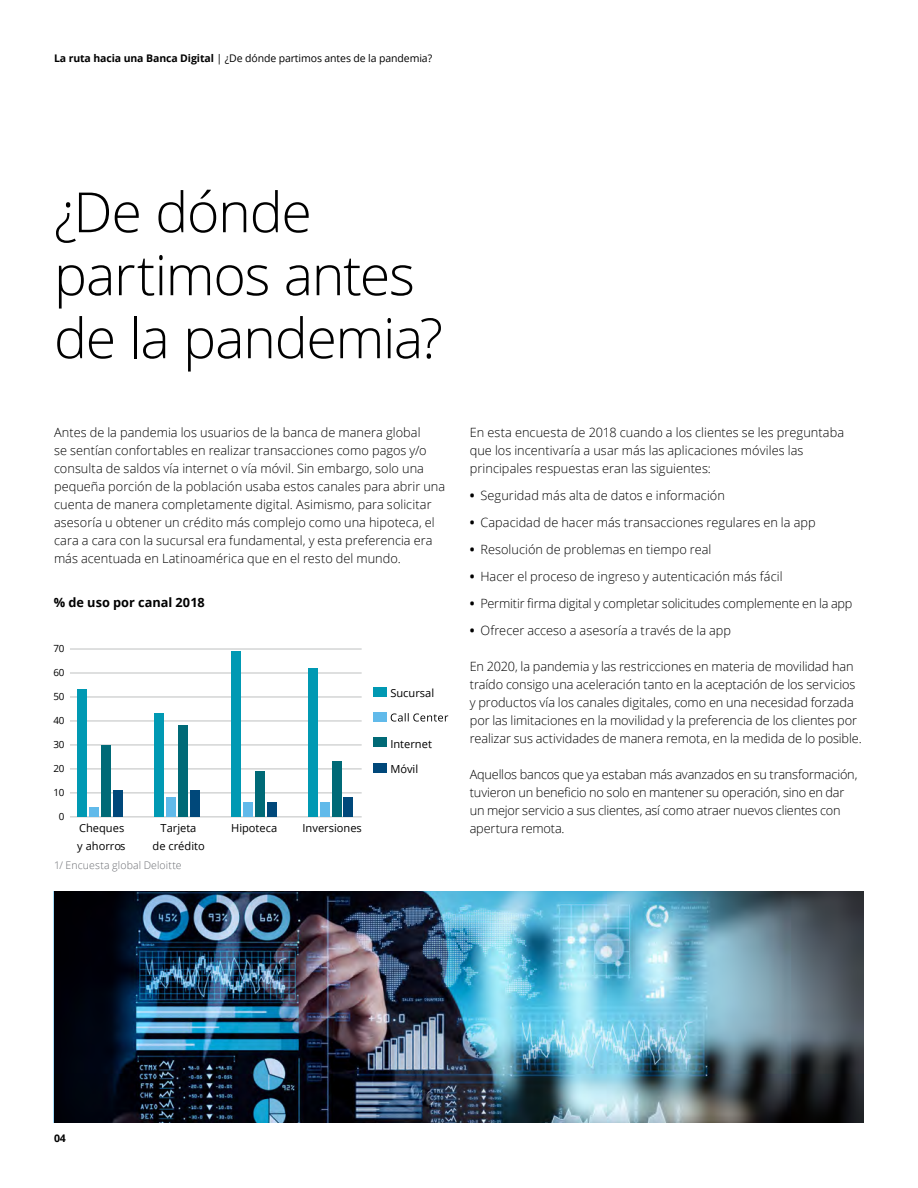
<style>
.page{position:relative;width:918px;height:1188px;background:#fff}
.page>*{position:absolute;margin:0;border:0;box-sizing:border-box;transform-origin:0 0}
.t1{font:300 55.5px/63px "Open Sans";letter-spacing:-.025em;color:#000}
.t2{font:300 12.75px/18px "Open Sans";color:#000}
.t3{font:700 12.75px "Open Sans";letter-spacing:.005em;color:#000}
.t4{font:11.1px/17.7px "Open Sans";color:#000}
.t5{font:10.5px "Open Sans";letter-spacing:-.01em;color:#000}
.t6{font:300 10.5px "Open Sans";letter-spacing:.01em;color:#6a6c71}
.t7{font:700 10.5px "Open Sans";color:#000}
.t8{font:9.9px "Open Sans";color:#000}
.s1{font-weight:700}
</style>
<div class="page">
<img style="left:54px;top:891px;width:810px;height:232px">
<hr style="left:70px;top:817px;width:292px;height:1px;background:#bec0c0">
<hr style="left:70px;top:793px;width:292px;height:1px;background:#bec0c0">
<hr style="left:70px;top:769px;width:292px;height:1px;background:#bec0c0">
<hr style="left:70px;top:745px;width:292px;height:1px;background:#bec0c0">
<hr style="left:70px;top:721px;width:292px;height:1px;background:#bec0c0">
<hr style="left:70px;top:697px;width:292px;height:1px;background:#bec0c0">
<hr style="left:70px;top:673px;width:292px;height:1px;background:#bec0c0">
<hr style="left:70px;top:649px;width:292px;height:1px;background:#bec0c0">
<div style="left:113px;top:790px;width:10px;height:27px;background:#00487a"></div>
<div style="left:190px;top:790px;width:10px;height:27px;background:#00487a"></div>
<div style="left:267px;top:802px;width:9px;height:15px;background:#00487a"></div>
<div style="left:344px;top:798px;width:9px;height:19px;background:#00487a"></div>
<div style="left:101px;top:745px;width:10px;height:72px;background:#006a77"></div>
<div style="left:178px;top:726px;width:10px;height:91px;background:#006a77"></div>
<div style="left:255px;top:771px;width:10px;height:46px;background:#006a77"></div>
<div style="left:332px;top:762px;width:9px;height:55px;background:#006a77"></div>
<div style="left:89px;top:807px;width:10px;height:10px;background:#61baea"></div>
<div style="left:166px;top:798px;width:10px;height:19px;background:#61baea"></div>
<div style="left:243px;top:802px;width:10px;height:15px;background:#61baea"></div>
<div style="left:320px;top:802px;width:9px;height:15px;background:#61baea"></div>
<div style="left:78px;top:690px;width:9px;height:127px;background:#0099b3"></div>
<div style="left:154px;top:714px;width:10px;height:103px;background:#0099b3"></div>
<div style="left:231px;top:651px;width:10px;height:166px;background:#0099b3"></div>
<div style="left:308px;top:668px;width:10px;height:149px;background:#0099b3"></div>
<div style="left:373px;top:687px;width:14px;height:9px;background:#0099b3"></div>
<div style="left:373px;top:712px;width:14px;height:10px;background:#61baea"></div>
<div style="left:373px;top:738px;width:14px;height:9px;background:#006a77"></div>
<div style="left:373px;top:763px;width:14px;height:9px;background:#00487a"></div>
<svg style="left:391px;top:713px;width:57px;height:9px"></svg>
<p class="t5" style="left:54px;top:51px;width:380px"><span class="s1">La ruta hacia una Banca Digital</span> | ¿De dónde partimos antes de la pandemia?</p>
<h1 class="t1" style="left:54px;top:179px;width:390px">¿De dónde partimos antes de la pandemia?</h1>
<p class="t2" style="left:54px;top:423px;width:393px">Antes de la pandemia los usuarios de la banca de manera global<br>se sentían confortables en realizar transacciones como pagos y/o consulta de saldos vía internet o vía móvil. Sin embargo, solo una pequeña porción de la población usaba estos canales para abrir una cuenta de manera completamente digital. Asimismo, para solicitar asesoría u obtener un crédito más complejo como una hipoteca, el cara a cara con la sucursal era fundamental, y esta preferencia era más acentuada en Latinoamérica que en el resto del mundo.</p>
<p class="t2" style="left:470px;top:423px;width:376px">En esta encuesta de 2018 cuando a los clientes se les preguntaba que los incentivaría a usar más las aplicaciones móviles las principales respuestas eran las siguientes:</p>
<p class="t2" style="left:470px;top:486px;width:257px"><span class="s1">•</span> Seguridad más alta de datos e información</p>
<p class="t2" style="left:470px;top:513px;width:347px"><span class="s1">•</span> Capacidad de hacer más transacciones regulares en la app</p>
<p class="t2" style="left:470px;top:540px;width:243px"><span class="s1">•</span> Resolución de problemas en tiempo real</p>
<p class="t2" style="left:470px;top:567px;width:314px"><span class="s1">•</span> Hacer el proceso de ingreso y autenticación más fácil</p>
<p class="t2" style="left:470px;top:594px;width:384px"><span class="s1">•</span> Permitir firma digital y completar solicitudes complemente en la app</p>
<p class="t2" style="left:470px;top:621px;width:263px"><span class="s1">•</span> Ofrecer acceso a asesoría a través de la app</p>
<p class="t2" style="left:470px;top:657px;width:393px">En 2020, la pandemia y las restricciones en materia de movilidad han traído consigo una aceleración tanto en la aceptación de los servicios y productos vía los canales digitales, como en una necesidad forzada por las limitaciones en la movilidad y la preferencia de los clientes por realizar sus actividades de manera remota, en la medida de lo posible.</p>
<p class="t2" style="left:470px;top:765px;width:389px">Aquellos bancos que ya estaban más avanzados en su transformación, tuvieron un beneficio no solo en mantener su operación, sino en dar un mejor servicio a sus clientes, así como atraer nuevos clientes con apertura remota.</p>
<p class="t3" style="left:54px;top:594px;width:152px">% de uso por canal 2018</p>
<p class="t8" style="left:53px;top:641px;width:13px">70</p>
<p class="t8" style="left:53px;top:665px;width:13px">60</p>
<p class="t4" style="left:390px;top:684px;width:45px">Sucursal</p>
<p class="t8" style="left:53px;top:689px;width:13px">50</p>
<p class="t8" style="left:53px;top:713px;width:13px">40</p>
<p class="t4" style="left:390px;top:734px;width:43px">Internet</p>
<p class="t4" style="left:390px;top:760px;width:29px">Móvil</p>
<p class="t8" style="left:53px;top:737px;width:13px">30</p>
<p class="t8" style="left:53px;top:761px;width:13px">20</p>
<p class="t8" style="left:53px;top:785px;width:13px">10</p>
<p class="t8" style="left:59px;top:809px;width:7px">0</p>
<p class="t4" style="left:77px;top:819px;width:50px">Cheques y ahorros</p>
<p class="t4" style="left:153px;top:819px;width:54px;text-align:center">Tarjeta<br>de crédito</p>
<p class="t4" style="left:231px;top:819px;width:48px">Hipoteca</p>
<p class="t4" style="left:303px;top:819px;width:61px">Inversiones</p>
<p class="t6" style="left:54px;top:858px;width:129px">1/ Encuesta global Deloitte</p>
<p class="t7" style="left:54px;top:1131px;width:13px">04</p>
</div>
